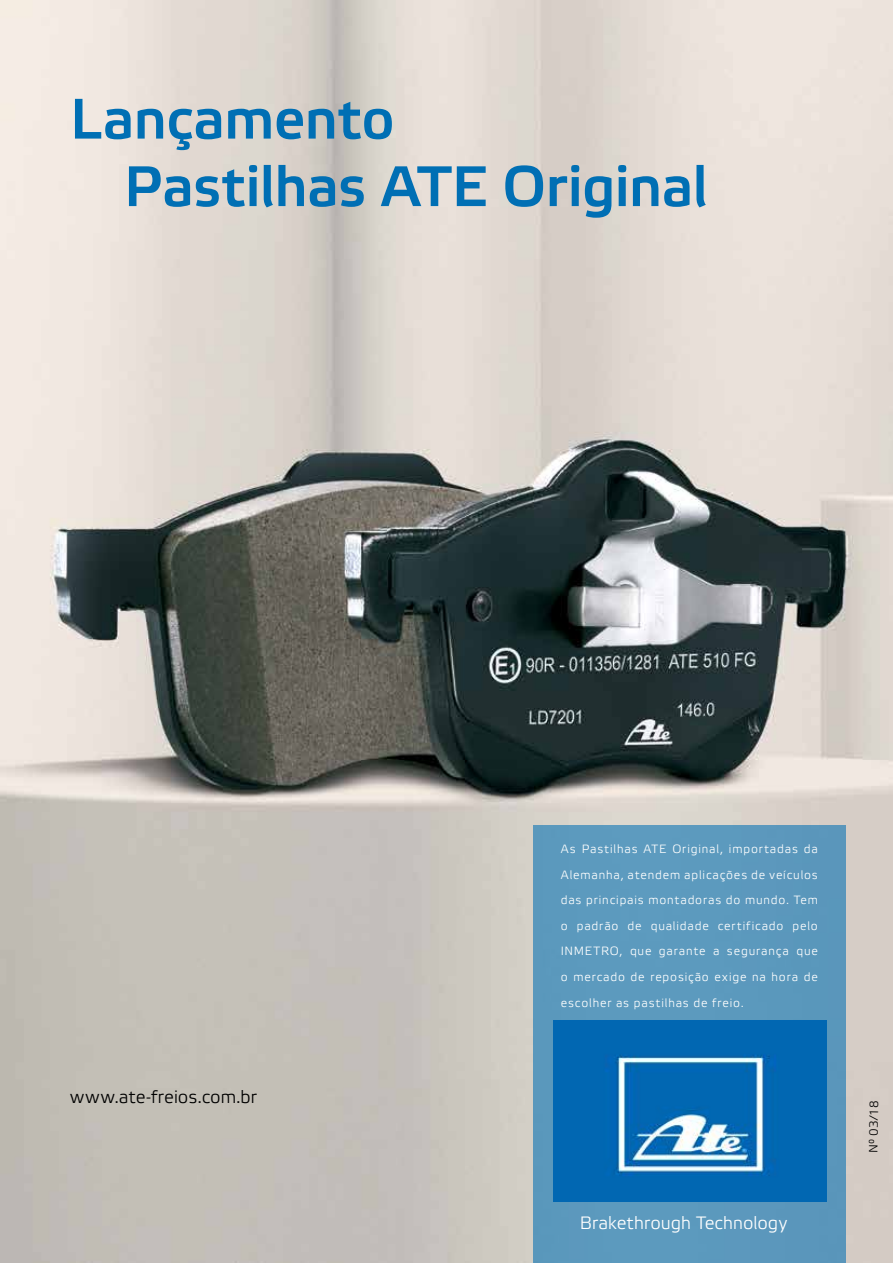
<style>
.page{position:relative;width:893px;height:1263px;background:#fff}
.page>*{position:absolute;margin:0;border:0;box-sizing:border-box;transform-origin:0 0}
.t1{font:500 57px/67.5px "Etelka";letter-spacing:-.01em;color:#006fb4}
.t2{font:300 18px "Etelka";color:#000}
.t3{font:300 17.85px "Etelka";color:#fff}
.t4{font:300 12px/25.5px "Etelka";letter-spacing:.07em;color:#fff;text-align:justify}
.t5{font:300 12px "Etelka";color:#000}
</style>
<div class="page">
<img style="left:0;top:0;width:893px;height:1262px">
<div style="left:533px;top:825px;width:312px;height:438px;background:#5b99bd"></div>
<img style="left:553px;top:1020px;width:273px;height:181px">
<h1 class="t1" style="left:124px;top:86px;width:585px;text-indent:-54px">Lançamento<br>Pastilhas ATE Original</h1>
<h2 class="t2" style="left:70px;top:1086px;width:189px">www.ate-freios.com.br</h2>
<p class="t4" style="left:561px;top:837px;width:259px">As Pastilhas ATE Original, importadas da Alemanha, atendem aplicações de veículos das principais montadoras do mundo. Tem o padrão de qualidade certificado pelo INMETRO, que garante a segurança que o mercado de reposição exige na hora de escolher as pastilhas de freio.</p>
<h3 class="t3" style="left:580px;top:1212px;width:209px">Brakethrough Technology</h3>
<p class="t5" style="left:866px;top:1152px;width:54px;rotate:-89deg">N° 03/18</p>
</div>
